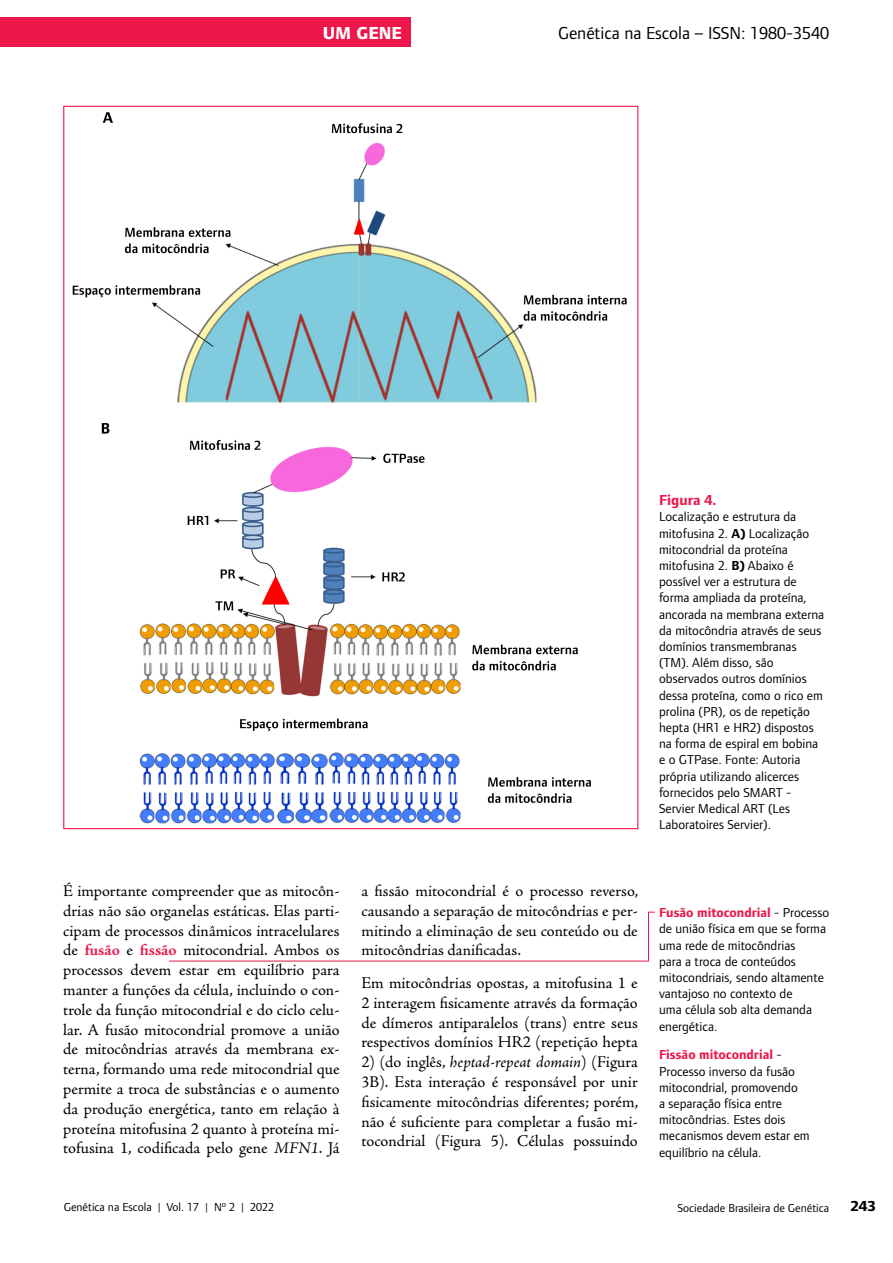
<style>
.page{position:relative;width:893px;height:1263px;background:#fff}
.page>*{position:absolute;margin:0;border:0;box-sizing:border-box;transform-origin:0 0}
.t1{font:18px "Foundry Form Sans";color:#000}
.t2{font:800 18px "Foundry Form Sans";color:#fff}
.t3{font:16.5px/19.8px "Adobe Jenson Pro";color:#000;text-align:justify}
.t4{font:700 15px "Foundry Form Sans";color:#ed174c}
.t5{font:800 15px "Foundry Form Sans";color:#000}
.t6{font:13.5px/16.2px "Foundry Form Sans";color:#000}
.t7{font:12px "Foundry Form Sans";color:#000}
.s1{font-weight:700}
.s2{font-weight:700;color:#ed174c}
.s3{font-style:italic}
</style>
<div class="page">
<img style="left:72px;top:112px;width:555px;height:712px">
<svg style="left:169px;top:911px;width:486px;height:51px"></svg>
<div style="left:0;top:17px;width:411px;height:30px;background:#ed174c"></div>
<p class="t2" style="left:323px;top:23px;width:81px">UM GENE</p>
<p class="t1" style="left:558px;top:23px;width:273px">Genética na Escola – ISSN: 1980-3540</p>
<p class="t4" style="left:659px;top:492px;width:59px">Figura 4.</p>
<p class="t6" style="left:659px;top:509px;width:167px">Localização e estrutura da mitofusina 2. <span class="s1">A)</span> Localização mitocondrial da proteína mitofusina 2. <span class="s1">B)</span> Abaixo é possível ver a estrutura de forma ampliada da proteína, ancorada na membrana externa da mitocôndria através de seus domínios transmembranas (TM). Além disso, são observados outros domínios dessa proteína, como o rico em prolina (PR), os de repetição hepta (HR1 e HR2) dispostos na forma de espiral em bobina e o GTPase. Fonte: Autoria própria utilizando alicerces fornecidos pelo SMART -<br>Servier Medical ART (Les<br>Laboratoires Servier).</p>
<p class="t3" style="left:63px;top:881px;width:278px">É importante compreender que as mitocôn&shy;drias não são organelas estáticas. Elas parti&shy;cipam de processos dinâmicos intracelulares de <span class="s2">fusão</span> e <span class="s2">fissão</span> mitocondrial. Ambos os processos devem estar em equilíbrio para manter a funções da célula, incluindo o con&shy;trole da função mitocondrial e do ciclo celu&shy;lar. A fusão mitocondrial promove a união de mitocôndrias através da membrana ex&shy;terna, formando uma rede mitocondrial que permite a troca de substâncias e o aumento da produção energética, tanto em relação à proteína mitofusina 2 quanto à proteína mi&shy;tofusina 1, codificada pelo gene <span class="s3">MFN1</span>. Já</p>
<p class="t3" style="left:361px;top:881px;width:278px">a fissão mitocondrial é o processo reverso, causando a separação de mitocôndrias e per&shy;mitindo a eliminação de seu conteúdo ou de mitocôndrias danificadas.</p>
<p class="t3" style="left:361px;top:973px;width:278px">Em mitocôndrias opostas, a mitofusina 1 e 2 interagem fisicamente através da formação de dímeros antiparalelos (trans) entre seus respectivos domínios HR2 (repetição hepta</p>
<p class="t3" style="left:361px;top:1052px;width:278px">2) (do inglês, <span class="s3">heptad-repeat domain</span>) (Figura 3B). Esta interação é responsável por unir fisicamente mitocôndrias diferentes; porém, não é suficiente para completar a fusão mi&shy;tocondrial (Figura 5). Células possuindo</p>
<p class="t6" style="left:659px;top:904px;width:172px"><span class="s2">Fusão mitocondrial</span> - Processo de união física em que se forma uma rede de mitocôndrias<br>para a troca de conteúdos mitocondriais, sendo altamente vantajoso no contexto de<br>uma célula sob alta demanda energética.</p>
<p class="t6" style="left:659px;top:1047px;width:152px"><span class="s2">Fissão mitocondrial</span> -<br>Processo inverso da fusão mitocondrial, promovendo<br>a separação física entre mitocôndrias. Estes dois mecanismos devem estar em equilíbrio na célula.</p>
<p class="t7" style="left:64px;top:1200px;width:212px">Genética na Escola | Vol. 17 | Nº 2 | 2022</p>
<p class="t7" style="left:677px;top:1202px;width:153px">Sociedade Brasileira de Genética</p>
<p class="t5" style="left:850px;top:1198px;width:27px">243</p>
</div>
